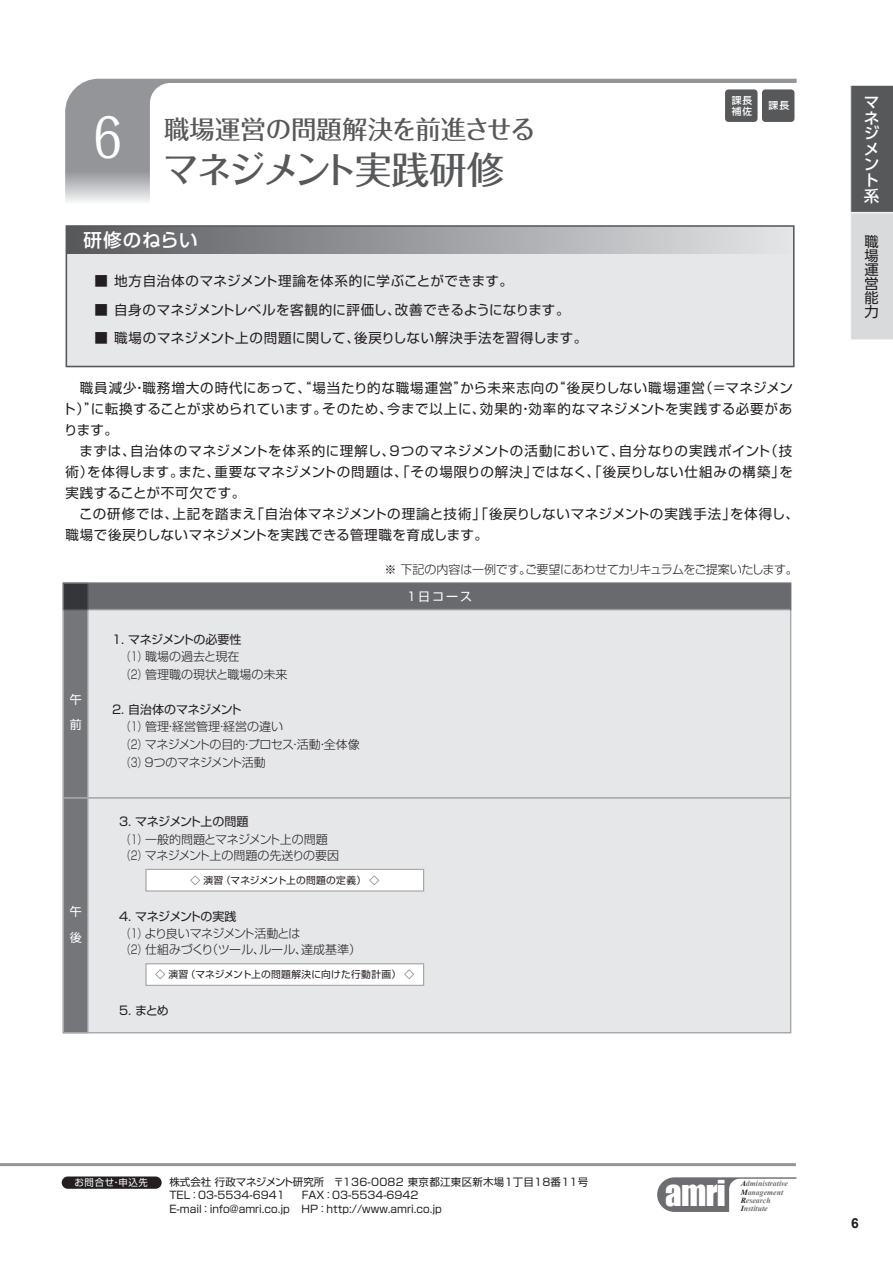
<style>
.page{position:relative;width:893px;height:1263px;background:#fff}
.page>*{position:absolute;margin:0;border:0;box-sizing:border-box;transform-origin:0 0}
.t1{font:500 37.5px "Folk Pro";letter-spacing:-.105em;color:#57585a}
.t2{font:32.85px "Impact";color:#fff}
.t3{font:500 25.5px "Folk Pro";letter-spacing:-.005em;color:#57585a}
.t4{font:500 18.6px "Shin Go Pro";letter-spacing:.05em;color:#fff}
.t5{font:500 15.6px/15.6px "UD Shin Go Pro";color:#fff;text-align:justify}
.t6{font:14.25px/14px "UD Shin Go Pro";color:#231f20;text-align:justify}
.t7{font:700 13.8px "Arial";color:#231f20}
.t8{font:13.5px/21px "Shin Go Pro";letter-spacing:.045em;color:#231f20}
.t9{font:13.5px "Shin Go Pro";letter-spacing:.02em;color:#231f20}
.t10{font:300 12px/18px "Shin Go Pro";letter-spacing:-.02em;color:#231f20;scale:.75 1}
.t11{font:12px "Shin Go Pro";letter-spacing:-.04em;color:#231f20}
.t12{font:300 12px "Shin Go Pro";letter-spacing:-.02em;color:#231f20}
.t13{font:300 12px/18px "Shin Go Pro";color:#231f20;scale:.75 1}
.t14{font:12px/25.5px "Shin Go Pro";letter-spacing:.155em;color:#fff}
.t15{font:10.5px/13.5px "Shin Go Pro";color:#231f20}
.t16{font:9.75px "Shin Go Pro";letter-spacing:.02em;color:#231f20}
.t17{font:500 9.75px/11.7px "Shin Go Pro";color:#fff}
.t18{font:9.45px "Shin Go Pro";letter-spacing:.075em;color:#fff}
.t19{font:italic 700 7.8px/8.2px "Times New Roman";color:#6c6d70}
.s1{font-size:52.5px;color:#fff}
.s2{color:#231f20}
</style>
<div class="page">
<svg style="left:65px;top:79px;width:732px;height:213px"></svg>
<div style="left:66px;top:226px;width:728px;height:140px;background:#e6e7e9"></div>
<div style="left:66px;top:226px;width:728px;height:27px;background:linear-gradient(to right,#57595c,#e4e5e7)"></div>
<div style="left:66px;top:225px;width:728px;height:142px;border:1px solid #57585a"></div>
<div style="left:762px;top:89px;width:32px;height:33px;background:#57585a;border-radius:3px"></div>
<div style="left:725px;top:89px;width:32px;height:33px;background:#57585a;border-radius:3px"></div>
<div style="left:63px;top:583px;width:728px;height:450px;background:#e6e7e9"></div>
<div style="left:63px;top:583px;width:25px;height:450px;background:#757679"></div>
<div style="left:63px;top:582px;width:26px;height:451px;border:1px solid #a8a9ad"></div>
<hr style="left:63px;top:797px;width:728px;height:2px;background:#a8a9ad">
<div style="left:63px;top:583px;width:728px;height:26px;background:#696a6e"></div>
<div style="left:63px;top:582px;width:728px;height:28px;border:1px solid #a8a9ad"></div>
<div style="left:146px;top:869px;width:278px;height:22px;background:#fff"></div>
<div style="left:145px;top:869px;width:279px;height:22px;border:1px solid #a8a9ad"></div>
<div style="left:146px;top:964px;width:278px;height:21px;background:#fff"></div>
<div style="left:145px;top:963px;width:279px;height:23px;border:1px solid #a8a9ad"></div>
<svg style="left:850px;top:85px;width:43px;height:255px;background:#9b9c9e"></svg>
<svg style="left:657px;top:1177px;width:139px;height:35px"></svg>
<hr style="left:0;top:1163px;width:796px;height:3px;background:#939598">
<div style="left:62px;top:1176px;width:100px;height:13px;background:#231f20;border-radius:6px"></div>
<h3 class="t3" style="left:94px;top:108px;width:443px"><span class="s1">6</span> 職場運営の問題解決を前進させる</h3>
<h1 class="t1" style="left:162px;top:138px;width:344px">マネジメント実践研修</h1>
<h3 class="t4" style="left:83px;top:225px;width:116px">研修のねらい</h3>
<p class="t8" style="left:95px;top:269px;width:420px">■ 地方自治体のマネジメント理論を体系的に学ぶことができます。</p>
<p class="t9" style="left:95px;top:299px;width:477px">■ 自身のマネジメントレベルを客観的に評価し、改善できるようになります。</p>
<p class="t8" style="left:95px;top:326px;width:494px">■ 職場のマネジメント上の問題に関して、後戻りしない解決手法を習得します。</p>
<p class="t17" style="left:732px;top:93px;width:22px">課長補佐</p>
<p class="t17" style="left:768px;top:98px;width:22px">課長</p>
<p class="t8" style="left:62px;top:375px;width:738px">　職員減少・職務増大の時代にあって、“場当たり的な職場運営”から未来志向の“後戻りしない職場運営（＝マネジメント）”に転換することが求められています。そのため、今まで以上に、効果的・効率的なマネジメントを実践する必要があります。<br>　まずは、自治体のマネジメントを体系的に理解し、９つのマネジメントの活動において、自分なりの実践ポイント（技術）を体得します。また、重要なマネジメントの問題は、「その場限りの解決」ではなく、「後戻りしない仕組みの構築」を実践することが不可欠です。<br>　この研修では、上記を踏まえ「自治体マネジメントの理論と技術」「後戻りしないマネジメントの実践手法」を体得し、職場で後戻りしないマネジメントを実践できる管理職を育成します。</p>
<p class="t12" style="left:385px;top:560px;width:415px">※ 下記の内容は一例です。ご要望にあわせてカリキュラムをご提案いたします。</p>
<p class="t14" style="left:70px;top:685px;width:13px">午前</p>
<p class="t14" style="left:70px;top:897px;width:13px">午後</p>
<p class="t11" style="left:112px;top:630px;width:131px">1. マネジメントの必要性</p>
<p class="t13" style="left:122px;top:646px;width:223px">（1）職場の過去と現在<br>（2）管理職の現状と職場の未来</p>
<p class="t11" style="left:112px;top:699px;width:131px">2. 自治体のマネジメント</p>
<p class="t10" style="left:122px;top:716px;width:319px">（1）管理・経営管理・経営の違い<br>（2）マネジメントの目的・プロセス・活動・全体像（3）９つのマネジメント活動</p>
<p class="t14" style="left:406px;top:582px;width:68px">１日コース</p>
<p class="t11" style="left:119px;top:812px;width:131px">3. マネジメント上の問題</p>
<p class="t10" style="left:122px;top:829px;width:292px;line-height:16.5px">（1）一般的問題とマネジメント上の問題（2）マネジメント上の問題の先送りの要因</p>
<p class="t16" style="left:191px;top:872px;width:190px">◇ 演習（マネジメント上の問題の定義） ◇</p>
<p class="t11" style="left:119px;top:906px;width:119px">4. マネジメントの実践</p>
<p class="t10" style="left:122px;top:924px;width:321px;line-height:16.5px">（1）より良いマネジメント活動とは<br>（2）仕組みづくり（ツール、ルール、達成基準）</p>
<p class="t16" style="left:155px;top:966px;width:260px">◇ 演習（マネジメント上の問題解決に向けた行動計画） ◇</p>
<p class="t11" style="left:119px;top:1000px;width:51px">5. まとめ</p>
<p class="t5" style="left:864px;top:94px;width:17px">マネジメント系</p>
<p class="t6" style="left:865px;top:234px;width:16px">職場運営能力</p>
<p class="t18" style="left:75px;top:1175px;width:75px">お問合せ・申込先</p>
<p class="t15" style="left:169px;top:1174px;width:420px">株式会社 行政マネジメント研究所 〒136-0082 東京都江東区新木場１丁目18番11号<br>TEL：03-5534-6941</p>
<p class="t15" style="left:169px;top:1187px;width:274px;text-indent:132px">FAX：03-5534-6942<br>E-mail：info@amri.co.jp HP：http://www.amri.co.jp</p>
<h2 class="t2" style="left:665px;top:1168px;width:62px">AMRI</h2>
<p class="t19" style="left:741px;top:1179px;width:49px"><span class="s2">A</span>dministrative<br><span class="s2">M</span>anagement<br><span class="s2">R</span>esearch<br><span class="s2">I</span>nstitute</p>
<p class="t7" style="left:851px;top:1213px;width:9px">6</p>
</div>
